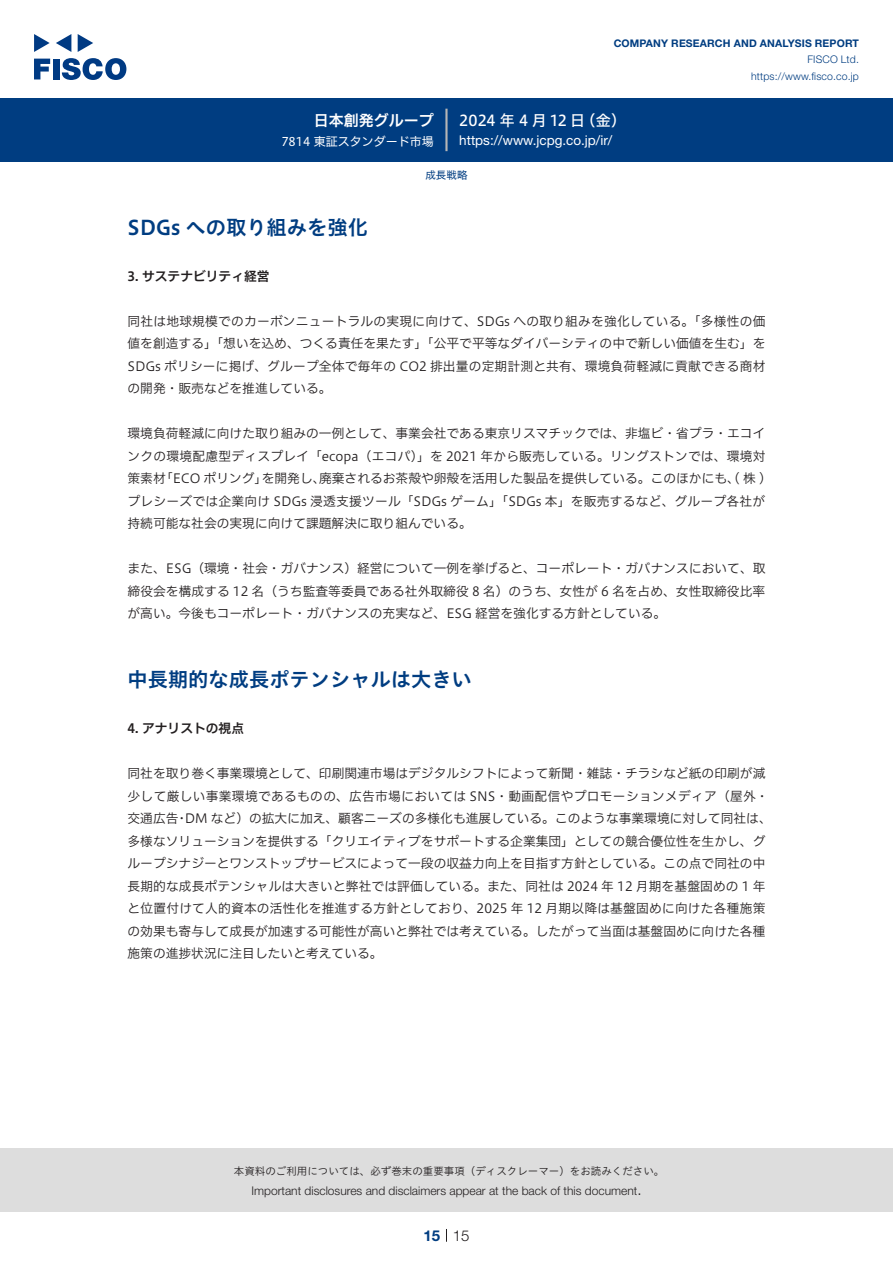
<style>
.page{position:relative;width:893px;height:1263px;background:#fff}
.page>*{position:absolute;margin:0;border:0;box-sizing:border-box;transform-origin:0 0}
.中タイトル{font:20.25px "Hiragino UD Sans Std W6";color:#003d81}
.t1{font:15px "Hiragino UD Sans F Std N W5";color:#fff}
.t2{font:15px "Hiragino UD Sans F Std N W6";color:#fff}
.t3{font:300 15px "Helvetica Neue LT Std";color:#231f20}
.t4{font:700 15px "Helvetica Neue LT Std";color:#003d81}
.t5{font:13.5px "Helvetica Neue LT Std";color:#fff}
.本文{font:12.75px/22.5px "Hiragino UD Sans F Std N W3";color:#231f20;text-align:justify}
.本文-2{font:12.75px "Hiragino UD Sans F Std N W3";letter-spacing:.025em;color:#231f20}
.小タイトル{font:12.75px "Hiragino UD Sans F Std N W6";color:#231f20}
.t6{font:300 12px "Helvetica Neue LT Std";color:#231f20}
.t7{font:12px "Hiragino UD Sans F Std N W4";color:#fff}
.t8{font:10.5px "Hiragino UD Sans Std W3";color:#231f20}
.t9{font:700 10.5px "Helvetica Neue LT Std";letter-spacing:.015em;color:#003d81}
.t10{font:300 10.5px/16.5px "Helvetica Neue LT Std";letter-spacing:.015em;color:#003d81;text-align:right}
.ヘッダー{font:10.5px "Hiragino UD Sans F Std N W4";color:#003d81}
</style>
<div class="page">
<div style="left:0;top:1148px;width:893px;height:64px;background:#ddd"></div>
<svg style="left:34px;top:59px;width:16px;height:20px"></svg>
<div style="left:53px;top:59px;width:6px;height:20px;background:#003a83"></div>
<svg style="left:62px;top:58px;width:64px;height:22px"></svg>
<svg style="left:34px;top:34px;width:16px;height:18px"></svg>
<svg style="left:78px;top:34px;width:15px;height:18px"></svg>
<svg style="left:56px;top:34px;width:15px;height:18px"></svg>
<div style="left:0;top:98px;width:893px;height:64px;background:#003d81"></div>
<hr style="left:445px;top:109px;width:3px;height:42px;background:#b5b5b6">
<svg style="left:446px;top:1229px;width:1px;height:13px"></svg>
<p class="t2" style="left:314px;top:109px;width:122px">日本創発グループ</p>
<p class="t7" style="left:281px;top:132px;width:154px">7814 東証スタンダード市場</p>
<p class="t9" style="left:614px;top:37px;width:247px">COMPANY RESEARCH AND ANALYSIS REPORT</p>
<p class="t10" style="left:751px;top:51px;width:109px">FISCO Ltd. https://www.fisco.co j p.</p>
<p class="t1" style="left:580px;top:109px;width:47px">（金(</p>
<p class="t1" style="left:459px;top:109px;width:128px">2024 年 4 月 12 日</p>
<p class="t5" style="left:459px;top:132px;width:155px">https://www.jcpg. c o j p. /i r/</p>
<p class="ヘッダー" style="left:425px;top:167px;width:43px">成長戦略</p>
<p class="中タイトル" style="left:128px;top:212px;width:242px">SDGs への取り組みを強化</p>
<p class="小タイトル" style="left:128px;top:266px;width:144px">3. サステナビリティ経営</p>
<p class="本文" style="left:128px;top:309px;width:639px">同社は地球規模でのカーボンニュートラルの実現に向けて、SDGs への取り組みを強化している。「多様性の価値を創造する」「想いを込め、つくる責任を果たす」「公平で平等なダイバーシティの中で新しい価値を生む」をSDGs ポリシーに掲げ、グループ全体で毎年の CO2 排出量の定期計測と共有、環境負荷軽減に貢献できる商材の開発・販売などを推進している。</p>
<p class="本文" style="left:128px;top:421px;width:639px;text-align:right">環境負荷軽減に向けた取り組みの一例として、事業会社である東京リスマチックでは、非塩ビ・省プラ・エコインクの環境配慮型ディスプレイ「ecopa（エコパ）」を 2021 年から販売している。リングストンでは、環境対廃棄されるお茶殻や卵殻を活用した製品を提供している。このほかにも、( 株 (</p>
<p class="本文" style="left:160px;top:466px;width:109px">「ECO ポリング」</p>
<p class="本文" style="left:128px;top:466px;width:639px;text-align:left">策素材<br>プレシーズでは企業向け SDGs 浸透支援ツール「SDGs ゲーム」「SDGs 本」を販売するなど、グループ各社が持続可能な社会の実現に向けて課題解決に取り組んでいる。</p>
<p class="本文" style="left:128px;top:556px;width:639px">また、ESG（環境・社会・ガバナンス）経営について一例を挙げると、コーポレート・ガバナンスにおいて、取締役会を構成する 12 名（うち監査等委員である社外取締役 8 名）のうち、女性が 6 名を占め、女性取締役比率が高い。今後もコーポレート・ガバナンスの充実など、ESG 経営を強化する方針としている。</p>
<p class="本文" style="left:262px;top:466px;width:65px">を開発し、</p>
<p class="中タイトル" style="left:128px;top:664px;width:346px">中長期的な成長ポテンシャルは大きい</p>
<p class="小タイトル" style="left:128px;top:718px;width:118px">4. アナリストの視点</p>
<p class="本文" style="left:128px;top:761px;width:639px">同社を取り巻く事業環境として、印刷関連市場はデジタルシフトによって新聞・雑誌・チラシなど紙の印刷が減</p>
<p class="本文-2" style="left:128px;top:786px;width:643px">少して厳しい事業環境であるものの、広告市場においては SNS・動画配信やプロモーションメディア（屋外・</p>
<p class="本文" style="left:185px;top:806px;width:588px">DM など）の拡大に加え、顧客ニーズの多様化も進展している。このような事業環境に対して同社は、</p>
<p class="本文" style="left:128px;top:806px;width:639px;text-align:left">交通広告<br>多様なソリューションを提供する「クリエイティブをサポートする企業集団」としての競合優位性を生かし、グループシナジーとワンストップサービスによって一段の収益力向上を目指す方針としている。この点で同社の中長期的な成長ポテンシャルは大きいと弊社では評価している。また、同社は 2024 年 12 月期を基盤固めの 1 年と位置付けて人的資本の活性化を推進する方針としており、2025 年 12 月期以降は基盤固めに向けた各種施策の効果も寄与して成長が加速する可能性が高いと弊社では考えている。したがって当面は基盤固めに向けた各種施策の進捗状況に注目したいと考えている。</p>
<p class="本文" style="left:175px;top:806px;width:14px">・</p>
<p class="t8" style="left:234px;top:1163px;width:432px">本資料のご利用については、必ず巻末の重要事項（ディスクレーマー）をお読みください。</p>
<p class="t3" style="left:637px;top:1180px;width:6px">.</p>
<p class="t6" style="left:251px;top:1183px;width:387px">Important disclosures and disclaimers appear at the back of this document</p>
<p class="t4" style="left:423px;top:1226px;width:18px">15</p>
<p class="t3" style="left:453px;top:1226px;width:18px">15</p>
</div>
